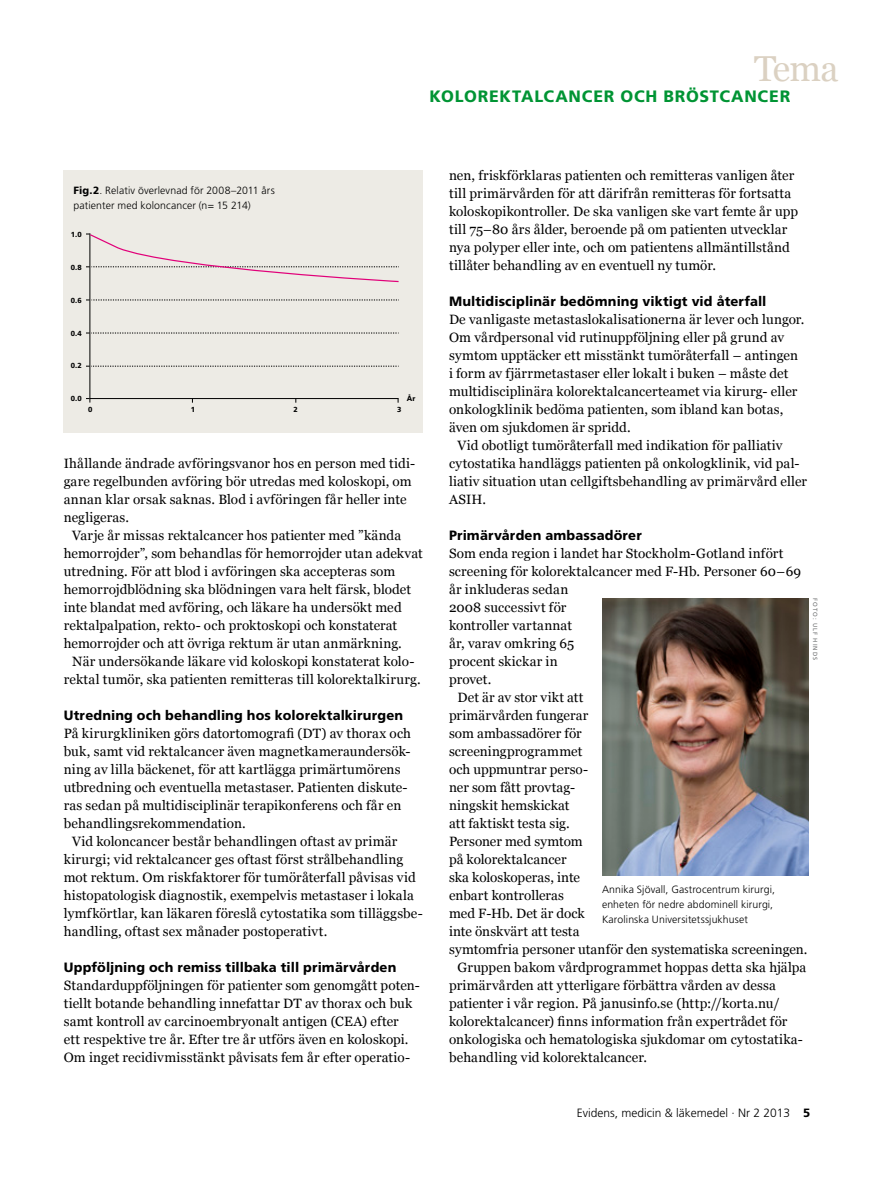
<style>
.page{position:relative;width:893px;height:1191px;background:#fff}
.page>*{position:absolute;margin:0;border:0;box-sizing:border-box;transform-origin:0 0}
.t1{font:36px "Georgia";color:#dbd1c2}
.t2{font:800 16.5px "Frutiger SLLOTF";letter-spacing:.045em;color:#009434}
.t3{font:13.5px/18px "Georgia";letter-spacing:.01em;color:#000}
.t4{font:800 13.5px "Frutiger SLLOTF";letter-spacing:.01em;color:#000}
.t5{font:300 12px "Frutiger SLLOTF";color:#000}
.t6{font:300 10.5px/15px "Frutiger SLLOTF";letter-spacing:.01em;color:#000}
.t7{font:800 7.35px "Frutiger SLLOTF";color:#000}
.t8{font:6px "Frutiger SLLOTF";letter-spacing:.17em;color:#6f7172}
.s1{font-weight:800}
</style>
<div class="page">
<div style="left:64px;top:170px;width:359px;height:262px;background:#edebe5"></div>
<hr style="left:89px;top:233px;width:1px;height:169px;background:#000">
<hr style="left:90px;top:398px;width:309px;height:1px;background:#000">
<svg style="left:86px;top:366px;width:313px;height:1px"></svg>
<svg style="left:86px;top:332px;width:313px;height:1px"></svg>
<svg style="left:86px;top:299px;width:313px;height:1px"></svg>
<svg style="left:86px;top:233px;width:313px;height:50px"></svg>
<img style="left:602px;top:598px;width:206px;height:277px">
<h1 class="t1" style="left:754px;top:47px;width:86px">Tema</h1>
<p class="t2" style="left:430px;top:87px;width:204px">Kolorektalcancer och</p>
<p class="t2" style="left:663px;top:87px;width:128px">bröstcancer</p>
<p class="t6" style="left:73px;top:183px;width:203px"><span class="s1">Fig.2</span>. Relativ överlevnad för 2008–2011 års patienter med koloncancer (n= 15 214)</p>
<p class="t7" style="left:71px;top:230px;width:12px">1.0</p>
<p class="t7" style="left:71px;top:263px;width:12px">0.8</p>
<p class="t7" style="left:71px;top:296px;width:12px">0.6</p>
<p class="t7" style="left:71px;top:329px;width:12px">0.4</p>
<p class="t7" style="left:71px;top:361px;width:12px">0.2</p>
<p class="t7" style="left:71px;top:394px;width:12px">0.0</p>
<p class="t7" style="left:407px;top:394px;width:10px">År</p>
<p class="t7" style="left:88px;top:405px;width:6px">0</p>
<p class="t7" style="left:191px;top:405px;width:6px">1</p>
<p class="t7" style="left:294px;top:405px;width:6px">2</p>
<p class="t7" style="left:397px;top:405px;width:6px">3</p>
<p class="t3" style="left:64px;top:455px;width:353px">Ihållande ändrade avföringsvanor hos en person med tidi&shy;gare regelbunden avföring bör utredas med koloskopi, om annan klar orsak saknas. Blod i avföringen får heller inte negligeras.</p>
<p class="t3" style="left:64px;top:527px;width:361px;text-indent:9px">Varje år missas rektalcancer hos patienter med ”kända hemorrojder”, som behandlas för hemorrojder utan adekvat utredning. För att blod i avföringen ska accepteras som hemorrojdblödning ska blödningen vara helt färsk, blodet inte blandat med avföring, och läkare ha undersökt med rektalpalpation, rekto- och proktoskopi och konstaterat hemorrojder och att övriga rektum är utan anmärkning.</p>
<p class="t3" style="left:64px;top:653px;width:358px;text-align:center">När undersökande läkare vid koloskopi konstaterat kolo&shy;rektal tumör, ska patienten remitteras till kolorektalkirurg.</p>
<p class="t4" style="left:64px;top:707px;width:341px">Utredning och behandling hos kolorektalkirurgen</p>
<p class="t3" style="left:64px;top:725px;width:349px">På kirurgkliniken görs datortomografi (DT) av thorax och buk, samt vid rektalcancer även magnetkameraundersök&shy;ning av lilla bäckenet, för att kartlägga primärtumörens utbredning och eventuella metastaser. Patienten diskute&shy;ras sedan på multidisciplinär terapikonferens och får en behandlingsrekommendation.</p>
<p class="t3" style="left:64px;top:833px;width:361px;text-indent:9px">Vid koloncancer består behandlingen oftast av primär kirurgi; vid rektalcancer ges oftast först strålbehandling mot rektum. Om riskfaktorer för tumöråterfall påvisas vid histopatologisk diagnostik, exempelvis metastaser i lokala lymfkörtlar, kan läkaren föreslå cytostatika som tilläggsbe&shy;handling, oftast sex månader postoperativt.</p>
<p class="t4" style="left:64px;top:959px;width:334px">Uppföljning och remiss tillbaka till primärvården</p>
<p class="t3" style="left:64px;top:977px;width:358px">Standarduppföljningen för patienter som genomgått poten&shy;tiellt botande behandling innefattar DT av thorax och buk samt kontroll av carcinoembryonalt antigen (CEA) efter<br>ett respektive tre år. Efter tre år utförs även en koloskopi.<br>Om inget recidivmisstänkt påvisats fem år efter operatio-</p>
<p class="t3" style="left:449px;top:167px;width:350px">nen, friskförklaras patienten och remitteras vanligen åter till primärvården för att därifrån remitteras för fortsatta koloskopikontroller. De ska vanligen ske vart femte år upp till 75–80 års ålder, beroende på om patienten utvecklar nya polyper eller inte, och om patientens allmäntillstånd tillåter behandling av en eventuell ny tumör.</p>
<p class="t4" style="left:449px;top:293px;width:319px">Multidisciplinär bedömning viktigt vid återfall</p>
<p class="t3" style="left:449px;top:311px;width:357px">De vanligaste metastaslokalisationerna är lever och lungor.</p>
<p class="t3" style="left:449px;top:329px;width:337px">Om vårdpersonal vid rutinuppföljning eller på grund av</p>
<p class="t3" style="left:449px;top:347px;width:350px">symtom upptäcker ett misstänkt tumöråterfall – antingen</p>
<p class="t3" style="left:449px;top:365px;width:341px">i form av fjärrmetastaser eller lokalt i buken – måste det</p>
<p class="t3" style="left:449px;top:383px;width:350px">multidisciplinära kolorektalcancerteamet via kirurg- eller</p>
<p class="t3" style="left:449px;top:401px;width:336px">onkologklinik bedöma patienten, som ibland kan botas,</p>
<p class="t3" style="left:449px;top:419px;width:183px">även om sjukdomen är spridd.</p>
<p class="t3" style="left:458px;top:437px;width:326px">Vid obotligt tumöråterfall med indikation för palliativ</p>
<p class="t3" style="left:449px;top:455px;width:352px">cytostatika handläggs patienten på onkologklinik, vid pal-</p>
<p class="t3" style="left:449px;top:473px;width:360px">liativ situation utan cellgiftsbehandling av primärvård eller</p>
<p class="t3" style="left:449px;top:491px;width:39px">ASIH.</p>
<p class="t4" style="left:449px;top:527px;width:195px">Primärvården ambassadörer</p>
<p class="t3" style="left:449px;top:545px;width:336px">Som enda region i landet har Stockholm-Gotland infört</p>
<p class="t3" style="left:449px;top:563px;width:353px">screening för kolorektalcancer med F-Hb. Personer 60–69</p>
<p class="t3" style="left:449px;top:581px;width:121px">år inkluderas sedan</p>
<p class="t3" style="left:449px;top:599px;width:119px">2008 successivt för</p>
<p class="t3" style="left:449px;top:617px;width:124px">kontroller vartannat</p>
<p class="t3" style="left:449px;top:635px;width:127px">år, varav omkring 65</p>
<p class="t3" style="left:449px;top:653px;width:110px">procent skickar in</p>
<p class="t3" style="left:449px;top:671px;width:44px">provet.</p>
<p class="t3" style="left:458px;top:689px;width:128px">Det är av stor vikt att</p>
<p class="t3" style="left:449px;top:707px;width:141px">primärvården fungerar</p>
<p class="t3" style="left:449px;top:725px;width:134px">som ambassadörer för</p>
<p class="t3" style="left:449px;top:743px;width:135px">screeningprogrammet</p>
<p class="t3" style="left:449px;top:761px;width:141px">och uppmuntrar perso-</p>
<p class="t3" style="left:449px;top:779px;width:128px">ner som fått provtag-</p>
<p class="t3" style="left:449px;top:797px;width:122px">ningskit hemskickat</p>
<p class="t3" style="left:449px;top:814px;width:122px">att faktiskt testa sig.</p>
<p class="t3" style="left:449px;top:832px;width:135px">Personer med symtom</p>
<p class="t3" style="left:449px;top:850px;width:119px">på kolorektalcancer</p>
<p class="t3" style="left:449px;top:868px;width:133px">ska koloskoperas, inte</p>
<p class="t3" style="left:449px;top:886px;width:117px">enbart kontrolleras</p>
<p class="t3" style="left:449px;top:904px;width:137px">med F-Hb. Det är dock</p>
<p class="t3" style="left:449px;top:922px;width:132px">inte önskvärt att testa</p>
<p class="t3" style="left:449px;top:940px;width:360px">symtomfria personer utanför den systematiska screeningen.</p>
<p class="t3" style="left:458px;top:958px;width:350px">Gruppen bakom vårdprogrammet hoppas detta ska hjälpa</p>
<p class="t3" style="left:449px;top:976px;width:328px">primärvården att ytterligare förbättra vården av dessa</p>
<p class="t3" style="left:449px;top:994px;width:332px">patienter i vår region. På janusinfo.se (http://korta.nu/</p>
<p class="t3" style="left:449px;top:1012px;width:340px">kolorektalcancer) finns information från expertrådet för</p>
<p class="t3" style="left:449px;top:1030px;width:355px">onkologiska och hematologiska sjukdomar om cytostatika-</p>
<p class="t3" style="left:449px;top:1048px;width:199px">behandling vid kolorektalcancer.</p>
<p class="t8" style="left:819px;top:598px;width:63px;rotate:90deg">Foto: ulf hinds</p>
<p class="t6" style="left:602px;top:881px;width:174px">Annika Sjövall, Gastrocentrum kirurgi, enheten för nedre abdominell kirurgi,<br>Karolinska Universitetssjukhuset</p>
<p class="t5" style="left:577px;top:1106px;width:235px">Evidens, medicin &amp; läkemedel · Nr 2 2013 <span class="s1">5</span></p>
</div>
